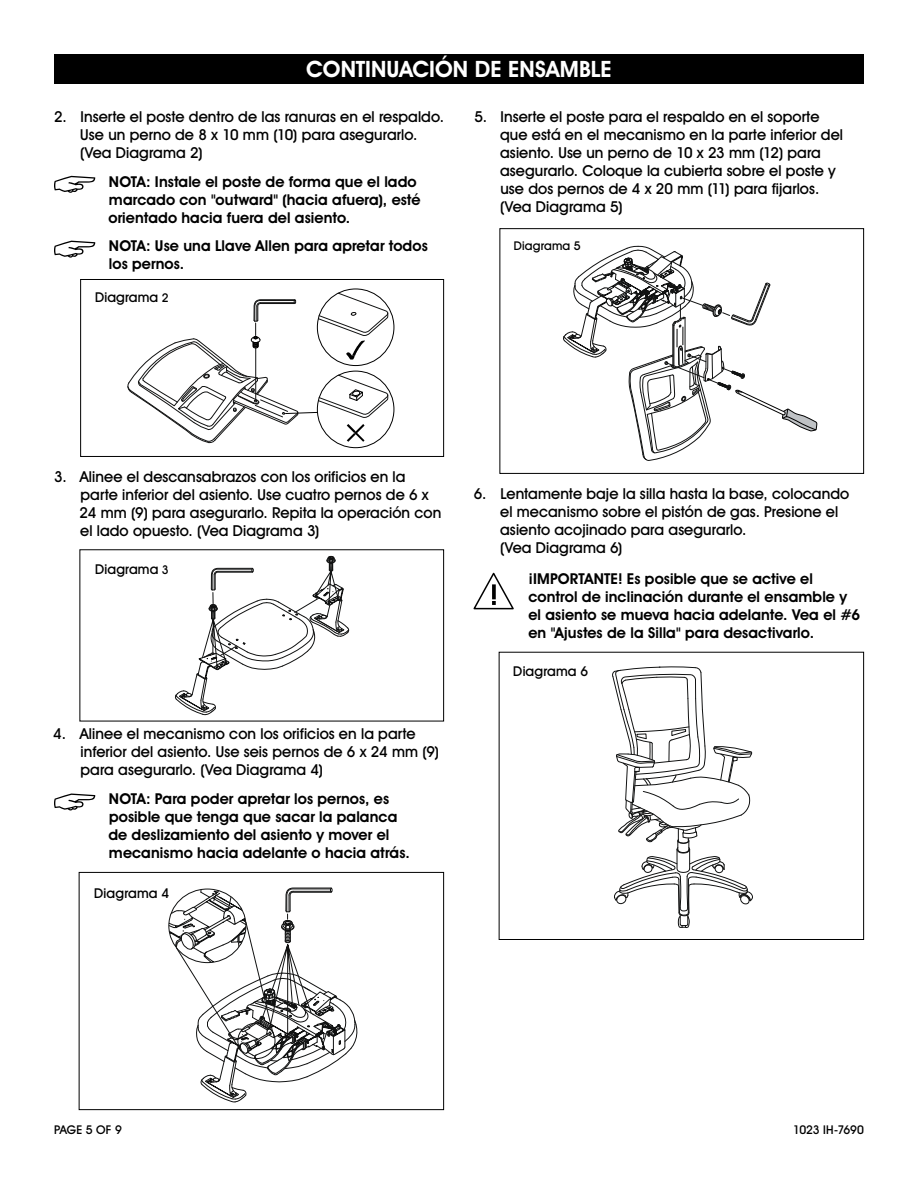
<style>
.page{position:relative;width:918px;height:1188px;background:#fff}
.page>*{position:absolute;margin:0;border:0;box-sizing:border-box;transform-origin:0 0}
.t1{font:700 22.5px "Uline Two Knine";letter-spacing:.005em;color:#fff}
.t2{font:15px/18px "Uline Two Knine";letter-spacing:.005em;color:#000}
.t3{font:700 15px/18px "Uline Two Knine";letter-spacing:.005em;color:#000}
.t4{font:13.5px "Uline Two Knine";letter-spacing:.01em;color:#000}
.t5{font:12px "Uline Two Knine";letter-spacing:.01em;color:#000}
.t6{font:12px "Uline Two Knine";letter-spacing:-.015em;color:#000}
.s1{font-size:12px}
</style>
<div class="page">
<svg style="left:127px;top:292px;width:263px;height:151px"></svg>
<div style="left:317px;top:289px;width:77px;height:77px;border:1px solid #010101;border-radius:50%"></div>
<div style="left:317px;top:371px;width:77px;height:77px;border:1px solid #010101;border-radius:50%"></div>
<div style="left:80px;top:279px;width:364px;height:178px;border:1px solid #000"></div>
<svg style="left:175px;top:556px;width:174px;height:159px"></svg>
<svg style="left:169px;top:887px;width:188px;height:215px"></svg>
<div style="left:79px;top:872px;width:365px;height:238px;border:1px solid #000"></div>
<svg style="left:563px;top:245px;width:254px;height:216px"></svg>
<div style="left:500px;top:228px;width:364px;height:246px;border:1px solid #000"></div>
<svg style="left:612px;top:666px;width:141px;height:262px"></svg>
<div style="left:499px;top:652px;width:365px;height:288px;border:1px solid #000"></div>
<svg style="left:54px;top:176px;width:41px;height:17px"></svg>
<svg style="left:54px;top:241px;width:41px;height:17px"></svg>
<svg style="left:54px;top:794px;width:41px;height:16px"></svg>
<svg style="left:473px;top:573px;width:41px;height:36px"></svg>
<div style="left:54px;top:54px;width:810px;height:30px;background:#000"></div>
<h1 class="t1" style="left:306px;top:56px;width:307px">CONTINUACIÓN DE ENSAMBLE</h1>
<p class="t2" style="left:80px;top:107px;width:366px;text-indent:-26px">2. Inserte el poste dentro de las ranuras en el respaldo.<br>Use un perno de 8 x 10 mm (10) para asegurarlo. (Vea Diagrama 2)</p>
<p class="t3" style="left:108px;top:172px;width:314px">NOTA: Instale el poste de forma que el lado marcado con "outward" (hacia afuera), esté orientado hacia fuera del asiento.</p>
<p class="t3" style="left:109px;top:237px;width:320px">NOTA: Use una Llave Allen para apretar todos los pernos.</p>
<p class="t4" style="left:95px;top:289px;width:75px">Diagrama <span class="s1">2</span></p>
<p class="t2" style="left:500px;top:107px;width:345px;text-indent:-26px">5. Inserte el poste para el respaldo en el soporte que está en el mecanismo en la parte inferior del asiento. Use un perno de 10 x 23 mm (12) para asegurarlo. Coloque la cubierta sobre el poste y use dos pernos de 4 x 20 mm (11) para fijarlos. (Vea Diagrama 5)</p>
<p class="t5" style="left:514px;top:239px;width:68px">Diagrama 5</p>
<p class="t2" style="left:80px;top:467px;width:363px;text-indent:-26px">3. Alinee el descansabrazos con los orificios en la parte inferior del asiento. Use cuatro pernos de 6 x 24 mm (9) para asegurarlo. Repita la operación con el lado opuesto. (Vea Diagrama 3)</p>
<p class="t4" style="left:95px;top:561px;width:75px">Diagrama <span class="s1">3</span></p>
<p class="t2" style="left:81px;top:725px;width:360px;text-indent:-27px">4. Alinee el mecanismo con los orificios en la parte inferior del asiento. Use seis pernos de 6 x 24 mm (9) para asegurarlo. (Vea Diagrama 4)</p>
<p class="t3" style="left:108px;top:790px;width:303px">NOTA: Para poder apretar los pernos, es posible que tenga que sacar la palanca de deslizamiento del asiento y mover el mecanismo hacia adelante o hacia atrás.</p>
<p class="t4" style="left:94px;top:885px;width:76px">Diagrama 4</p>
<p class="t2" style="left:500px;top:484px;width:351px;text-indent:-26px">6. Lentamente baje la silla hasta la base, colocando el mecanismo sobre el pistón de gas. Presione el asiento acojinado para asegurarlo.<br>(Vea Diagrama 6)</p>
<p class="t3" style="left:528px;top:570px;width:333px">¡IMPORTANTE! Es posible que se active el control de inclinación durante el ensamble y el asiento se mueva hacia adelante. Vea el #6 en "Ajustes de la Silla" para desactivarlo.</p>
<p class="t4" style="left:513px;top:663px;width:76px">Diagrama 6</p>
<p class="t5" style="left:54px;top:1122px;width:69px">PAGE 5 OF 9</p>
<p class="t6" style="left:793px;top:1122px;width:72px">1023 IH-7690</p>
</div>
